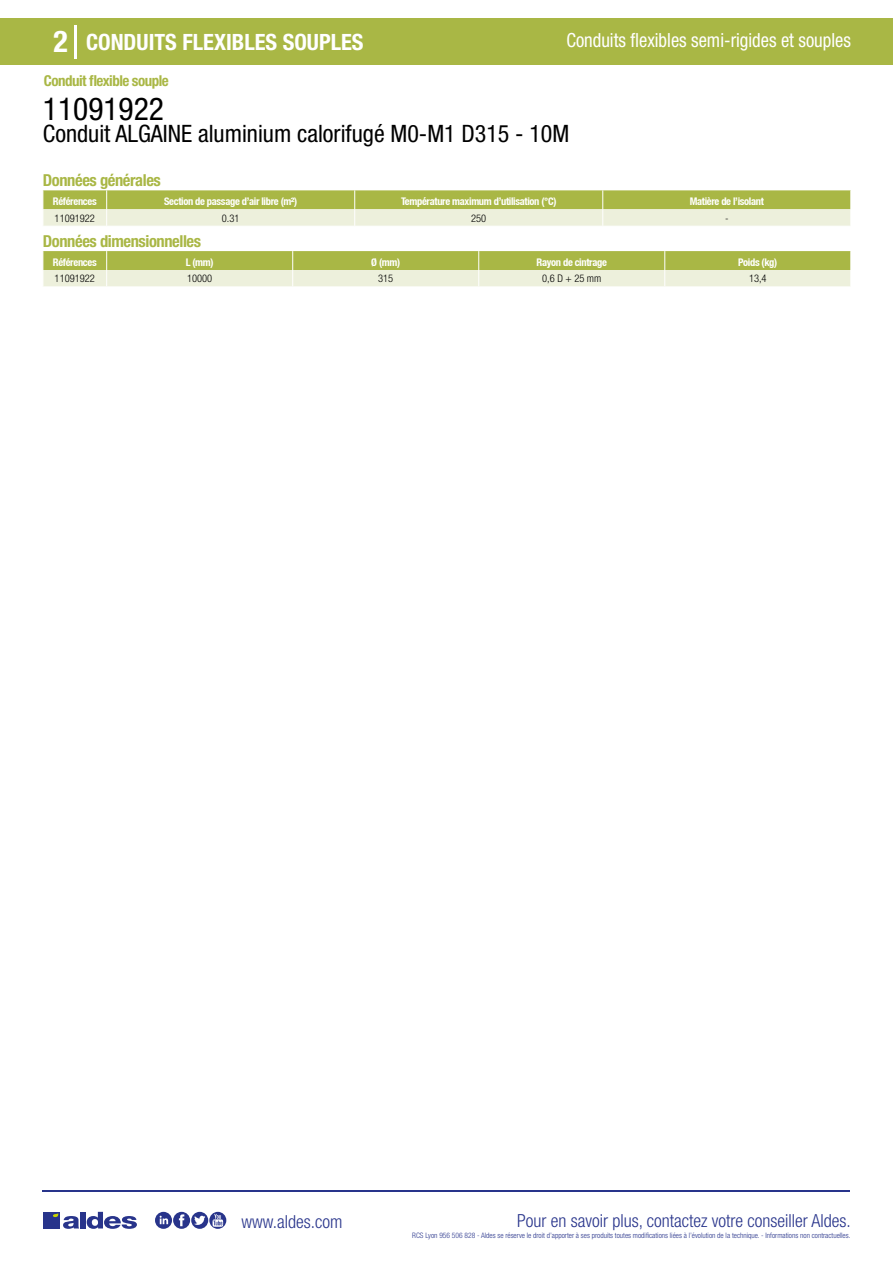
<style>
.page{position:relative;width:893px;height:1263px;background:#fff}
.page>*{position:absolute;margin:0;border:0;box-sizing:border-box;transform-origin:0 0}
.t1{font:condensed 31.5px "Helvetica Neue LT Std";color:#000}
.t2{font:700 condensed 30px "Helvetica Neue LT Std";color:#fff}
.t3{font:condensed 24px "Helvetica Neue LT Std";color:#000}
.t4{font:700 condensed 22.5px "Helvetica Neue LT Std";color:#fff}
.t5{font:condensed 19.5px "Helvetica Neue LT Std";color:#fff;scale:.95 1}
.t6{font:300 condensed 18px "Helvetica Neue";color:#28348b}
.t7{font:700 condensed 16.5px "Helvetica Neue LT Std";letter-spacing:-.025em;color:#a9b745}
.t8{font:700 condensed 15px "Helvetica Neue LT Std";letter-spacing:-.035em;color:#a9b745}
.t9{font:700 condensed 10.5px "Helvetica Neue";letter-spacing:-.03em;color:#fff}
.t10{font:300 condensed 10.5px "Helvetica Neue";color:#000}
.t11{font:300 condensed 7.5px "Helvetica Neue";color:#28348b}
</style>
<div class="page">
<div style="left:0;top:18px;width:893px;height:46px;background:#a9b745"></div>
<hr style="left:74px;top:25px;width:2px;height:33px;background:#fff">
<hr style="left:43px;top:1190px;width:807px;height:1px;background:#28348b">
<svg style="left:155px;top:1212px;width:71px;height:17px"></svg>
<div style="left:43px;top:1212px;width:17px;height:16px;background:#28348b"></div>
<div style="left:80px;top:1212px;width:6px;height:16px;background:#28348b"></div>
<svg style="left:87px;top:1212px;width:50px;height:17px"></svg>
<svg style="left:53px;top:1213px;width:26px;height:16px"></svg>
<svg style="left:43px;top:190px;width:808px;height:36px;background:#cad28e"></svg>
<svg style="left:43px;top:251px;width:808px;height:36px;background:#c9d28e"></svg>
<h2 class="t2" style="left:54px;top:24px;width:16px">2</h2>
<h3 class="t4" style="left:86px;top:28px;width:279px">CONDUITS FLEXIBLES SOUPLES</h3>
<h3 class="t5" style="left:566px;top:29px;width:301px">Conduits flexibles semi-rigides et souples</h3>
<h3 class="t8" style="left:44px;top:71px;width:126px">Conduit flexible souple</h3>
<h1 class="t1" style="left:43px;top:91px;width:122px">11091922</h1>
<h3 class="t3" style="left:43px;top:120px;width:528px">Conduit ALGAINE aluminium calorifugé M0-M1 D315 - 10M</h3>
<h3 class="t7" style="left:43px;top:170px;width:119px">Données générales</h3>
<h3 class="t9" style="left:53px;top:195px;width:45px">Références</h3>
<h3 class="t9" style="left:164px;top:195px;width:135px">Section de passage d’air libre (m²)</h3>
<h3 class="t9" style="left:401px;top:195px;width:157px">Température maximum d’utilisation (°C)</h3>
<h3 class="t9" style="left:690px;top:195px;width:76px">Matière de l’isolant</h3>
<h3 class="t10" style="left:55px;top:212px;width:42px">11091922</h3>
<h3 class="t10" style="left:222px;top:212px;width:19px">0.31</h3>
<h3 class="t10" style="left:471px;top:212px;width:17px">250</h3>
<h3 class="t10" style="left:725px;top:212px;width:5px">-</h3>
<h3 class="t7" style="left:43px;top:231px;width:160px">Données dimensionnelles</h3>
<h3 class="t9" style="left:53px;top:255px;width:45px">Références</h3>
<h3 class="t9" style="left:186px;top:255px;width:29px">L (mm)</h3>
<h3 class="t9" style="left:371px;top:255px;width:30px">Ø (mm)</h3>
<h3 class="t9" style="left:537px;top:255px;width:72px">Rayon de cintrage</h3>
<h3 class="t9" style="left:738px;top:255px;width:41px">Poids (kg)</h3>
<h3 class="t10" style="left:55px;top:273px;width:42px">11091922</h3>
<h3 class="t10" style="left:187px;top:273px;width:27px">10000</h3>
<h3 class="t10" style="left:378px;top:273px;width:17px">315</h3>
<h3 class="t10" style="left:542px;top:273px;width:61px">0,6 D + 25 mm</h3>
<h3 class="t10" style="left:749px;top:273px;width:19px">13,4</h3>
<h3 class="t6" style="left:241px;top:1211px;width:102px">www.aldes.com</h3>
<h3 class="t6" style="left:517px;top:1211px;width:335px">Pour en savoir plus, contactez votre conseiller Aldes.</h3>
<p class="t11" style="left:412px;top:1230px;width:440px">RCS Lyon 956 506 828 - Aldes se réserve le droit d’apporter à ses produits toutes modifications liées à l’évolution de la technique. - Informations non contractuelles.</p>
</div>
